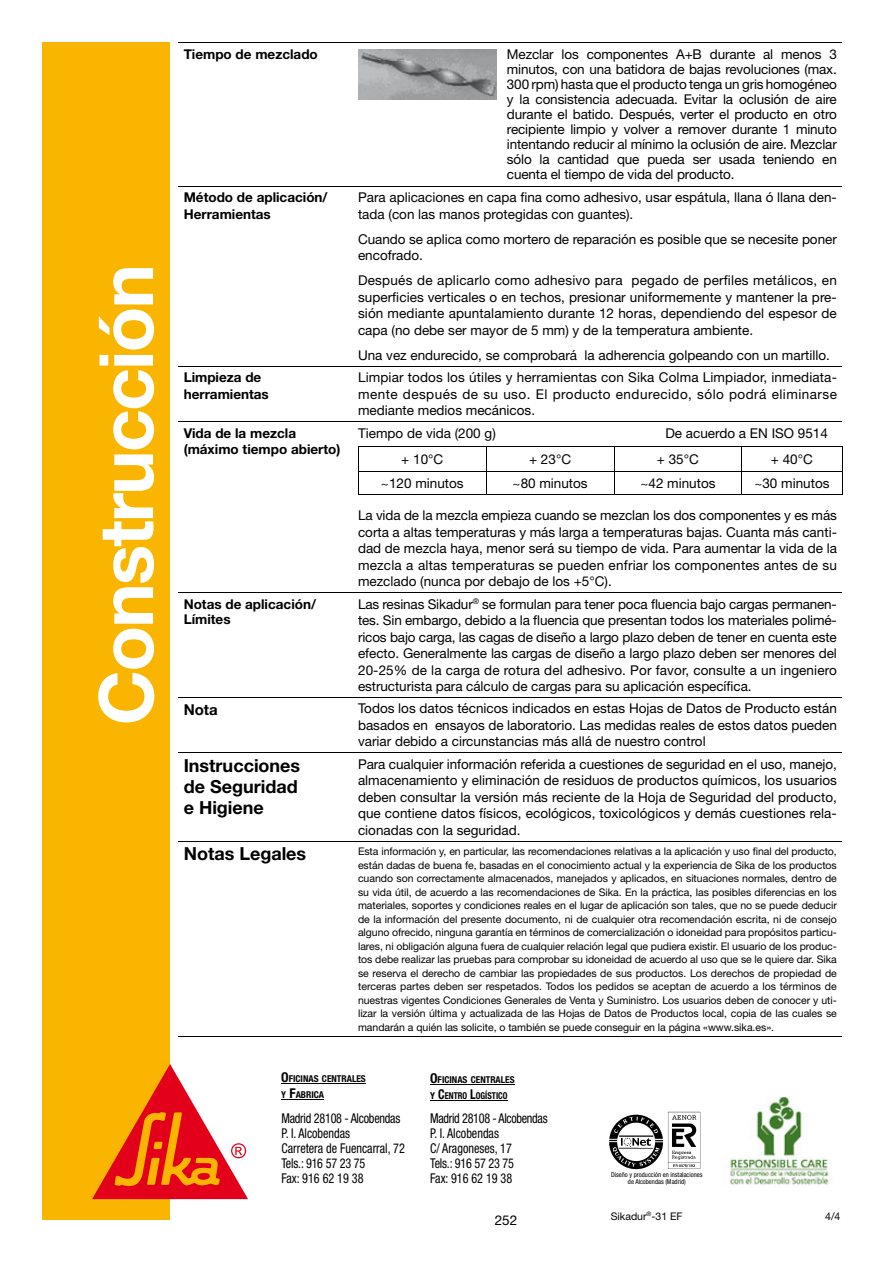
<style>
.page{position:relative;width:893px;height:1263px;background:#fff}
.page>*{position:absolute;margin:0;border:0;box-sizing:border-box;transform-origin:0 0}
.t1{font:700 75px "Helvetica Neue LT Std";letter-spacing:-.025em;color:#fff}
.t2{font:700 18px/21px "Helvetica Neue LT Std";color:#000}
.t3{font:700 15px "Helvetica Neue LT Std";color:#000}
.t4{font:13.5px/16.5px "Helvetica Neue LT Std";color:#000;text-align:justify}
.t5{font:condensed 13.5px/15px "Helvetica Neue LT Std";color:#000;scale:.9 1}
.t6{font:700 13.5px/16.5px "Helvetica Neue LT Std";color:#000}
.t7{font:10.5px/13.5px "Helvetica Neue LT Std";letter-spacing:-.005em;color:#000;text-align:justify}
.t8{font:700 condensed 9.45px/16.2px "Helvetica Neue LT Std";color:#000}
.t9{font:condensed 6.75px/7.5px "Helvetica Neue LT Std";color:#000;text-align:center}
.s1{font-size:13.5px}
</style>
<div class="page">
<img style="left:609px;top:1114px;width:54px;height:55px">
<img style="left:668px;top:1111px;width:33px;height:58px">
<hr style="left:430px;top:1084px;width:85px;height:1px;background:#000">
<hr style="left:430px;top:1100px;width:77px;height:1px;background:#000">
<hr style="left:281px;top:1083px;width:85px;height:1px;background:#000">
<hr style="left:281px;top:1099px;width:43px;height:1px;background:#000">
<div style="left:42px;top:43px;width:128px;height:1177px;background:#f9b500"></div>
<svg style="left:92px;top:1064px;width:156px;height:135px"></svg>
<img style="left:725px;top:1098px;width:104px;height:87px">
<hr style="left:179px;top:43px;width:663px;height:1px;background:#000">
<hr style="left:179px;top:421px;width:174px;height:1px;background:#000">
<hr style="left:179px;top:592px;width:174px;height:1px;background:#000">
<hr style="left:179px;top:697px;width:174px;height:1px;background:#000">
<hr style="left:179px;top:752px;width:174px;height:1px;background:#000">
<hr style="left:179px;top:841px;width:174px;height:1px;background:#000">
<hr style="left:179px;top:1037px;width:174px;height:1px;background:#000">
<hr style="left:353px;top:186px;width:489px;height:1px;background:#000">
<hr style="left:179px;top:366px;width:663px;height:1px;background:#000">
<hr style="left:353px;top:421px;width:489px;height:1px;background:#000">
<hr style="left:353px;top:592px;width:489px;height:1px;background:#000">
<hr style="left:179px;top:186px;width:174px;height:1px;background:#000">
<hr style="left:353px;top:697px;width:489px;height:1px;background:#000">
<hr style="left:353px;top:752px;width:489px;height:1px;background:#000">
<hr style="left:353px;top:841px;width:489px;height:1px;background:#000">
<hr style="left:353px;top:1037px;width:489px;height:1px;background:#000">
<img style="left:358px;top:49px;width:138px;height:51px">
<hr style="left:358px;top:446px;width:128px;height:1px;background:#000">
<hr style="left:486px;top:446px;width:128px;height:1px;background:#000">
<hr style="left:614px;top:446px;width:128px;height:1px;background:#000">
<hr style="left:742px;top:446px;width:100px;height:1px;background:#000">
<svg style="left:358px;top:447px;width:1px;height:47px"></svg>
<hr style="left:358px;top:471px;width:128px;height:1px;background:#000">
<hr style="left:358px;top:494px;width:128px;height:1px;background:#000">
<svg style="left:486px;top:447px;width:1px;height:47px"></svg>
<hr style="left:486px;top:471px;width:128px;height:1px;background:#000">
<hr style="left:486px;top:494px;width:128px;height:1px;background:#000">
<svg style="left:614px;top:447px;width:1px;height:47px"></svg>
<hr style="left:614px;top:471px;width:128px;height:1px;background:#000">
<hr style="left:614px;top:494px;width:128px;height:1px;background:#000">
<svg style="left:741px;top:447px;width:1px;height:47px"></svg>
<hr style="left:742px;top:471px;width:100px;height:1px;background:#000">
<hr style="left:742px;top:494px;width:100px;height:1px;background:#000">
<h1 class="t1" style="left:100px;top:725px;width:463px;rotate:-90deg">Construcción</h1>
<p class="t6" style="left:184px;top:47px;width:136px">Tiempo de mezclado</p>
<p class="t4" style="left:507px;top:48px;width:331px;line-height:15px">Mezclar los componentes A+B durante al menos 3 minutos, con una batidora de bajas revoluciones (max.<br>300 rpm) hasta que el producto tenga un gris homogéneo y la consistencia adecuada. Evitar la oclusión de aire durante el batido. Después, verter el producto en otro recipiente limpio y volver a remover durante 1 minuto intentando reducir al mínimo la oclusión de aire. Mezclar sólo la cantidad que pueda ser usada teniendo en cuenta el tiempo de vida del producto.</p>
<p class="t6" style="left:184px;top:191px;width:145px">Método de aplicación/<br>Herramientas</p>
<p class="t4" style="left:358px;top:191px;width:480px">Para aplicaciones en capa fina como adhesivo, usar espátula, llana ó llana den&shy;tada (con las manos protegidas con guantes).</p>
<p class="t4" style="left:358px;top:232px;width:480px">Cuando se aplica como mortero de reparación es posible que se necesite poner encofrado.</p>
<p class="t4" style="left:358px;top:274px;width:480px">Después de aplicarlo como adhesivo para pegado de perfiles metálicos, en superficies verticales o en techos, presionar uniformemente y mantener la pre&shy;sión mediante apuntalamiento durante 12 horas, dependiendo del espesor de capa (no debe ser mayor de 5 mm) y de la temperatura ambiente.</p>
<p class="t4" style="left:358px;top:348px;width:473px">Una vez endurecido, se comprobará la adherencia golpeando con un martillo.</p>
<p class="t6" style="left:184px;top:371px;width:87px">Limpieza de herramientas</p>
<p class="t4" style="left:358px;top:371px;width:480px">Limpiar todos los útiles y herramientas con Sika Colma Limpiador, inmediata&shy;mente después de su uso. El producto endurecido, sólo podrá eliminarse mediante medios mecánicos.</p>
<p class="t6" style="left:184px;top:426px;width:158px">Vida de la mezcla (máximo tiempo abierto)</p>
<p class="t4" style="left:358px;top:426px;width:139px">Tiempo de vida (200 g)</p>
<p class="t4" style="left:665px;top:426px;width:164px">De acuerdo a EN ISO 9514</p>
<p class="t4" style="left:401px;top:452px;width:44px">+ 10°C</p>
<p class="t4" style="left:529px;top:452px;width:44px">+ 23°C</p>
<p class="t4" style="left:657px;top:452px;width:44px">+ 35°C</p>
<p class="t4" style="left:771px;top:452px;width:44px">+ 40°C</p>
<p class="t4" style="left:381px;top:476px;width:84px">~120 minutos</p>
<p class="t4" style="left:512px;top:476px;width:77px">~80 minutos</p>
<p class="t4" style="left:640px;top:476px;width:77px">~42 minutos</p>
<p class="t4" style="left:754px;top:476px;width:77px">~30 minutos</p>
<p class="t4" style="left:358px;top:508px;width:480px">La vida de la mezcla empieza cuando se mezclan los dos componentes y es más corta a altas temperaturas y más larga a temperaturas bajas. Cuanta más canti&shy;dad de mezcla haya, menor será su tiempo de vida. Para aumentar la vida de la mezcla a altas temperaturas se pueden enfriar los componentes antes de su mezclado (nunca por debajo de los +5°C).</p>
<p class="t6" style="left:184px;top:598px;width:134px;line-height:15px">Notas de aplicación/<br>Límites</p>
<p class="t4" style="left:358px;top:597px;width:480px">Las resinas Sikadur<sup>®</sup> se formulan para tener poca fluencia bajo cargas permanen&shy;tes. Sin embargo, debido a la fluencia que presentan todos los materiales polimé&shy;ricos bajo carga, las cagas de diseño a largo plazo deben de tener en cuenta este efecto. Generalmente las cargas de diseño a largo plazo deben ser menores del 20-25% de la carga de rotura del adhesivo. Por favor, consulte a un ingeniero estructurista para cálculo de cargas para su aplicación específica.</p>
<p class="t3" style="left:184px;top:704px;width:36px">Nota</p>
<p class="t4" style="left:358px;top:702px;width:480px">Todos los datos técnicos indicados en estas Hojas de Datos de Producto están basados en ensayos de laboratorio. Las medidas reales de estos datos pueden variar debido a circunstancias más allá de nuestro control</p>
<h2 class="t2" style="left:184px;top:757px;width:118px">Instrucciones de Seguridad e Higiene</h2>
<p class="t4" style="left:358px;top:757px;width:480px">Para cualquier información referida a cuestiones de seguridad en el uso, manejo, almacenamiento y eliminación de residuos de productos químicos, los usuarios deben consultar la versión más reciente de la Hoja de Seguridad del producto, que contiene datos físicos, ecológicos, toxicológicos y demás cuestiones rela&shy;cionadas con la seguridad.</p>
<h2 class="t2" style="left:184px;top:845px;width:124px">Notas Legales</h2>
<p class="t7" style="left:358px;top:846px;width:480px">Esta información y, en particular, las recomendaciones relativas a la aplicación y uso final del producto, están dadas de buena fe, basadas en el conocimiento actual y la experiencia de Sika de los productos cuando son correctamente almacenados, manejados y aplicados, en situaciones normales, dentro de su vida útil, de acuerdo a las recomendaciones de Sika. En la práctica, las posibles diferencias en los materiales, soportes y condiciones reales en el lugar de aplicación son tales, que no se puede deducir de la información del presente documento, ni de cualquier otra recomendación escrita, ni de consejo alguno ofrecido, ninguna garantía en términos de comercialización o idoneidad para propósitos particu&shy;lares, ni obligación alguna fuera de cualquier relación legal que pudiera existir. El usuario de los produc&shy;tos debe realizar las pruebas para comprobar su idoneidad de acuerdo al uso que se le quiere dar. Sika se reserva el derecho de cambiar las propiedades de sus productos. Los derechos de propiedad de terceras partes deben ser respetados. Todos los pedidos se aceptan de acuerdo a los términos de nuestras vigentes Condiciones Generales de Venta y Suministro. Los usuarios deben de conocer y uti&shy;lizar la versión última y actualizada de las Hojas de Datos de Productos local, copia de las cuales se mandarán a quién las solicite, o también se puede conseguir en la página «www.sika.es».</p>
<p class="t8" style="left:281px;top:1072px;width:86px"><span class="s1">O</span>FICINAS CENTRALES<br>Y <span class="s1">F</span>ABRICA</p>
<p class="t8" style="left:430px;top:1072px;width:86px"><span class="s1">O</span>FICINAS CENTRALES<br>Y <span class="s1">C</span>ENTRO <span class="s1">L</span>OGÍSTICO</p>
<p class="t5" style="left:281px;top:1112px;width:139px">Madrid 28108 - Alcobendas<br>P. I. Alcobendas<br>Carretera de Fuencarral, 72<br>Tels.: 916 57 23 75<br>Fax: 916 62 19 38</p>
<p class="t5" style="left:430px;top:1112px;width:132px">Madrid 28108 - Alcobendas<br>P. I. Alcobendas<br>C/ Aragoneses, 17<br>Tels.: 916 57 23 75<br>Fax: 916 62 19 38</p>
<p class="t4" style="left:495px;top:1213px;width:24px">252</p>
<p class="t9" style="left:611px;top:1171px;width:93px">Diseño y producción en instalaciones de Alcobendas (Madrid)</p>
<p class="t7" style="left:611px;top:1210px;width:73px">Sikadur<sup>®</sup>-31 EF</p>
<p class="t7" style="left:825px;top:1210px;width:17px">4/4</p>
</div>
